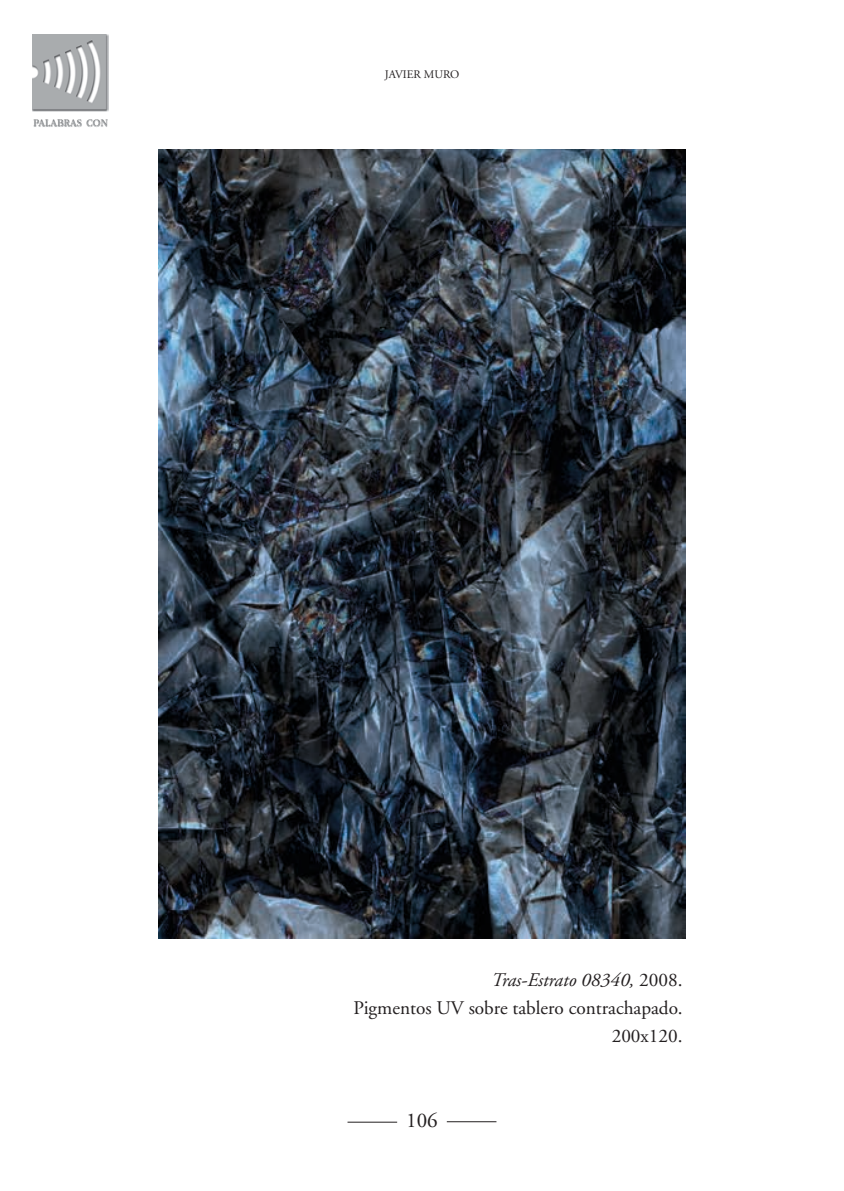
<style>
.page{position:relative;width:844px;height:1191px;background:#fff}
.page>*{position:absolute;margin:0;border:0;box-sizing:border-box;transform-origin:0 0}
.t1{font:21px "Adobe Garamond";color:#231f20}
.t2{font:19.25px/28px "Adobe Garamond";color:#231f20;text-align:right}
.t3{font:11.55px "Adobe Garamond";color:#231f20}
.t4{font:10.5px "ITC Garamond Std";letter-spacing:.005em;color:#6e7072;scale:.95 1}
.s1{font-style:italic}
</style>
<div class="page">
<hr style="left:347px;top:1121px;width:50px;height:1px;background:#231f20">
<hr style="left:446px;top:1121px;width:50px;height:1px;background:#231f20">
<img style="left:32px;top:35px;width:77px;height:76px">
<img style="left:159px;top:149px;width:526px;height:789px">
<p class="t4" style="left:33px;top:117px;width:80px">PALABRAS CON</p>
<p class="t3" style="left:384px;top:68px;width:76px">JAVIER MURO</p>
<p class="t2" style="left:353px;top:966px;width:331px"><span class="s1">Tras-Estrato 08340,</span> 2008.<br>Pigmentos UV sobre tablero contrachapado.<br>200x120.</p>
<p class="t1" style="left:406px;top:1109px;width:33px">106</p>
</div>
